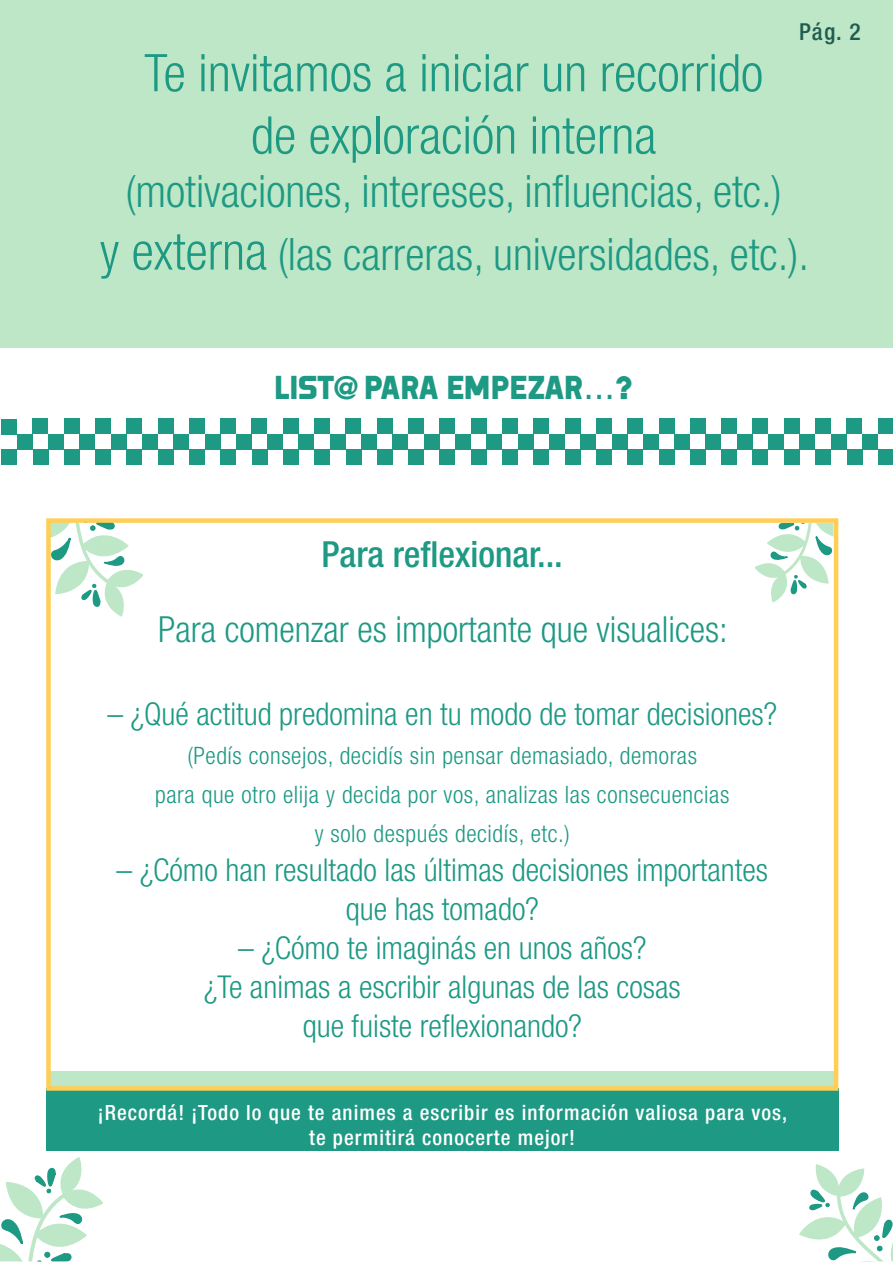
<style>
.page{position:relative;width:893px;height:1263px;background:#fff}
.page>*{position:absolute;margin:0;border:0;box-sizing:border-box;transform-origin:0 0}
.t1{font:300 condensed 51.9px/62.2px "Helvetica Neue LT Com";color:#1d9984;text-align:center}
.t2{font:300 condensed 44.7px/62.2px "Helvetica Neue LT Com";color:#1d9984;text-align:center}
.t3{font:300 condensed 36px "Helvetica Neue LT Com";color:#1d9984}
.t4{font:500 condensed 36px "Helvetica Neue LT Com";color:#1d9984}
.t5{font:300 condensed 31.5px/39px "Helvetica Neue LT Com";color:#1d9984;text-align:center}
.t6{font:31.5px "Trender";color:#1d9984}
.t7{font:300 condensed 24px/39px "Helvetica Neue LT Com";letter-spacing:.025em;color:#1d9984;text-align:center}
.t8{font:500 condensed 23.4px "Helvetica Neue LT Com";color:#215c50}
.t9{font:500 condensed 21px/25.2px "Helvetica Neue LT Com";letter-spacing:.05em;color:#fff;text-align:center}
.s1{font-size:51.9px}
.s2{font-family:"Helvetica Neue LT Com";font-weight:800}
.s3{font-family:"Helvetica Neue LT Com";font-weight:500;font-stretch:condensed}
</style>
<div class="page">
<div style="left:48px;top:1070px;width:788px;height:18px;background:#bde7c6"></div>
<svg style="left:0;top:1157px;width:103px;height:105px"></svg>
<svg style="left:799px;top:1164px;width:94px;height:97px"></svg>
<div style="left:46px;top:1088px;width:792px;height:63px;background:#1d9984"></div>
<svg style="left:51px;top:523px;width:92px;height:94px"></svg>
<svg style="left:755px;top:523px;width:78px;height:80px"></svg>
<div style="left:46px;top:518px;width:792px;height:573px;border:4px solid #ffce57"></div>
<div style="left:0;top:0;width:893px;height:348px;background:#bde7c6"></div>
<div style="left:1px;top:450px;width:16px;height:15px;background:#1d9984"></div>
<div style="left:17px;top:434px;width:16px;height:16px;background:#1d9984"></div>
<div style="left:1px;top:419px;width:16px;height:16px;background:#1d9984"></div>
<div style="left:33px;top:449px;width:15px;height:16px;background:#1d9984"></div>
<div style="left:33px;top:419px;width:15px;height:15px;background:#1d9984"></div>
<div style="left:48px;top:434px;width:16px;height:16px;background:#1d9984"></div>
<div style="left:64px;top:449px;width:16px;height:16px;background:#1d9984"></div>
<div style="left:64px;top:419px;width:15px;height:15px;background:#1d9984"></div>
<div style="left:79px;top:434px;width:16px;height:16px;background:#1d9984"></div>
<div style="left:95px;top:449px;width:16px;height:16px;background:#1d9984"></div>
<div style="left:95px;top:419px;width:16px;height:15px;background:#1d9984"></div>
<div style="left:111px;top:434px;width:15px;height:16px;background:#1d9984"></div>
<div style="left:127px;top:449px;width:15px;height:16px;background:#1d9984"></div>
<div style="left:126px;top:419px;width:16px;height:15px;background:#1d9984"></div>
<div style="left:142px;top:434px;width:16px;height:16px;background:#1d9984"></div>
<div style="left:158px;top:449px;width:16px;height:16px;background:#1d9984"></div>
<div style="left:158px;top:419px;width:15px;height:15px;background:#1d9984"></div>
<div style="left:173px;top:434px;width:16px;height:16px;background:#1d9984"></div>
<div style="left:189px;top:449px;width:16px;height:16px;background:#1d9984"></div>
<div style="left:189px;top:419px;width:16px;height:15px;background:#1d9984"></div>
<div style="left:205px;top:434px;width:15px;height:16px;background:#1d9984"></div>
<div style="left:220px;top:449px;width:16px;height:16px;background:#1d9984"></div>
<div style="left:220px;top:419px;width:16px;height:15px;background:#1d9984"></div>
<div style="left:236px;top:434px;width:16px;height:16px;background:#1d9984"></div>
<div style="left:252px;top:449px;width:15px;height:16px;background:#1d9984"></div>
<div style="left:252px;top:419px;width:15px;height:15px;background:#1d9984"></div>
<div style="left:267px;top:434px;width:16px;height:16px;background:#1d9984"></div>
<div style="left:283px;top:449px;width:16px;height:16px;background:#1d9984"></div>
<div style="left:283px;top:419px;width:15px;height:15px;background:#1d9984"></div>
<div style="left:299px;top:434px;width:15px;height:16px;background:#1d9984"></div>
<div style="left:314px;top:449px;width:16px;height:16px;background:#1d9984"></div>
<div style="left:314px;top:419px;width:16px;height:15px;background:#1d9984"></div>
<div style="left:330px;top:434px;width:16px;height:16px;background:#1d9984"></div>
<div style="left:346px;top:449px;width:15px;height:16px;background:#1d9984"></div>
<div style="left:346px;top:419px;width:15px;height:15px;background:#1d9984"></div>
<div style="left:361px;top:434px;width:16px;height:16px;background:#1d9984"></div>
<div style="left:377px;top:449px;width:16px;height:16px;background:#1d9984"></div>
<div style="left:377px;top:419px;width:16px;height:15px;background:#1d9984"></div>
<div style="left:393px;top:434px;width:15px;height:16px;background:#1d9984"></div>
<div style="left:408px;top:449px;width:16px;height:16px;background:#1d9984"></div>
<div style="left:408px;top:419px;width:16px;height:15px;background:#1d9984"></div>
<div style="left:424px;top:434px;width:15px;height:16px;background:#1d9984"></div>
<div style="left:440px;top:449px;width:15px;height:16px;background:#1d9984"></div>
<div style="left:439px;top:419px;width:16px;height:15px;background:#1d9984"></div>
<div style="left:455px;top:434px;width:16px;height:16px;background:#1d9984"></div>
<div style="left:471px;top:449px;width:15px;height:16px;background:#1d9984"></div>
<div style="left:471px;top:419px;width:15px;height:15px;background:#1d9984"></div>
<div style="left:487px;top:434px;width:15px;height:15px;background:#1d9984"></div>
<div style="left:502px;top:449px;width:16px;height:16px;background:#1d9984"></div>
<div style="left:502px;top:418px;width:16px;height:16px;background:#1d9984"></div>
<div style="left:518px;top:434px;width:15px;height:15px;background:#1d9984"></div>
<div style="left:534px;top:449px;width:15px;height:16px;background:#1d9984"></div>
<div style="left:533px;top:418px;width:16px;height:16px;background:#1d9984"></div>
<div style="left:549px;top:434px;width:16px;height:15px;background:#1d9984"></div>
<div style="left:565px;top:449px;width:15px;height:16px;background:#1d9984"></div>
<div style="left:565px;top:418px;width:15px;height:16px;background:#1d9984"></div>
<div style="left:580px;top:434px;width:16px;height:15px;background:#1d9984"></div>
<div style="left:596px;top:449px;width:16px;height:16px;background:#1d9984"></div>
<div style="left:596px;top:418px;width:16px;height:16px;background:#1d9984"></div>
<div style="left:612px;top:434px;width:15px;height:15px;background:#1d9984"></div>
<div style="left:628px;top:449px;width:15px;height:16px;background:#1d9984"></div>
<div style="left:627px;top:418px;width:16px;height:16px;background:#1d9984"></div>
<div style="left:643px;top:434px;width:16px;height:15px;background:#1d9984"></div>
<div style="left:659px;top:449px;width:15px;height:16px;background:#1d9984"></div>
<div style="left:659px;top:418px;width:15px;height:16px;background:#1d9984"></div>
<div style="left:674px;top:434px;width:16px;height:15px;background:#1d9984"></div>
<div style="left:690px;top:449px;width:16px;height:16px;background:#1d9984"></div>
<div style="left:690px;top:418px;width:16px;height:16px;background:#1d9984"></div>
<div style="left:706px;top:434px;width:15px;height:15px;background:#1d9984"></div>
<div style="left:721px;top:449px;width:16px;height:16px;background:#1d9984"></div>
<div style="left:721px;top:418px;width:16px;height:16px;background:#1d9984"></div>
<div style="left:737px;top:434px;width:15px;height:15px;background:#1d9984"></div>
<div style="left:753px;top:449px;width:15px;height:16px;background:#1d9984"></div>
<div style="left:752px;top:418px;width:16px;height:16px;background:#1d9984"></div>
<div style="left:768px;top:434px;width:16px;height:15px;background:#1d9984"></div>
<div style="left:784px;top:449px;width:16px;height:16px;background:#1d9984"></div>
<div style="left:784px;top:418px;width:15px;height:16px;background:#1d9984"></div>
<div style="left:800px;top:434px;width:15px;height:15px;background:#1d9984"></div>
<div style="left:815px;top:449px;width:16px;height:16px;background:#1d9984"></div>
<div style="left:815px;top:418px;width:16px;height:16px;background:#1d9984"></div>
<div style="left:831px;top:434px;width:16px;height:15px;background:#1d9984"></div>
<div style="left:847px;top:449px;width:15px;height:16px;background:#1d9984"></div>
<div style="left:847px;top:418px;width:15px;height:16px;background:#1d9984"></div>
<div style="left:862px;top:434px;width:16px;height:15px;background:#1d9984"></div>
<div style="left:878px;top:449px;width:15px;height:16px;background:#1d9984"></div>
<div style="left:878px;top:418px;width:15px;height:16px;background:#1d9984"></div>
<p class="t8" style="left:799px;top:17px;width:63px">Pág. 2</p>
<h1 class="t1" style="left:144px;top:42px;width:620px">Te invitamos a iniciar un recorrido de exploración interna</h1>
<h2 class="t2" style="left:100px;top:160px;width:711px">(motivaciones, intereses, influencias, etc.)<br><span class="s1">y externa</span> (las carreras, universidades, etc.).</h2>
<p class="t6" style="left:275px;top:366px;width:360px">LIST<span class="s2">@</span> PARA EMPEZAR<span class="s3">…</span>?</p>
<p class="t4" style="left:322px;top:533px;width:243px">Para reflexionar...</p>
<p class="t3" style="left:158px;top:609px;width:571px">Para comenzar es importante que visualices:</p>
<p class="t5" style="left:107px;top:694px;width:671px">– ¿Qué actitud predomina en tu modo de tomar decisiones?</p>
<p class="t7" style="left:155px;top:735px;width:576px">(Pedís consejos, decidís sin pensar demasiado, demoras<br>para que otro elija y decida por vos, analizas las consecuencias y solo después decidís, etc.)</p>
<p class="t5" style="left:116px;top:850px;width:653px">– ¿Cómo han resultado las últimas decisiones importantes que has tomado?</p>
<p class="t5" style="left:204px;top:928px;width:478px">– ¿Cómo te imaginás en unos años?<br>¿Te animas a escribir algunas de las cosas que fuiste reflexionando?</p>
<p class="t9" style="left:98px;top:1099px;width:691px">¡Recordá! ¡Todo lo que te animes a escribir es información valiosa para vos, te permitirá conocerte mejor!</p>
</div>
